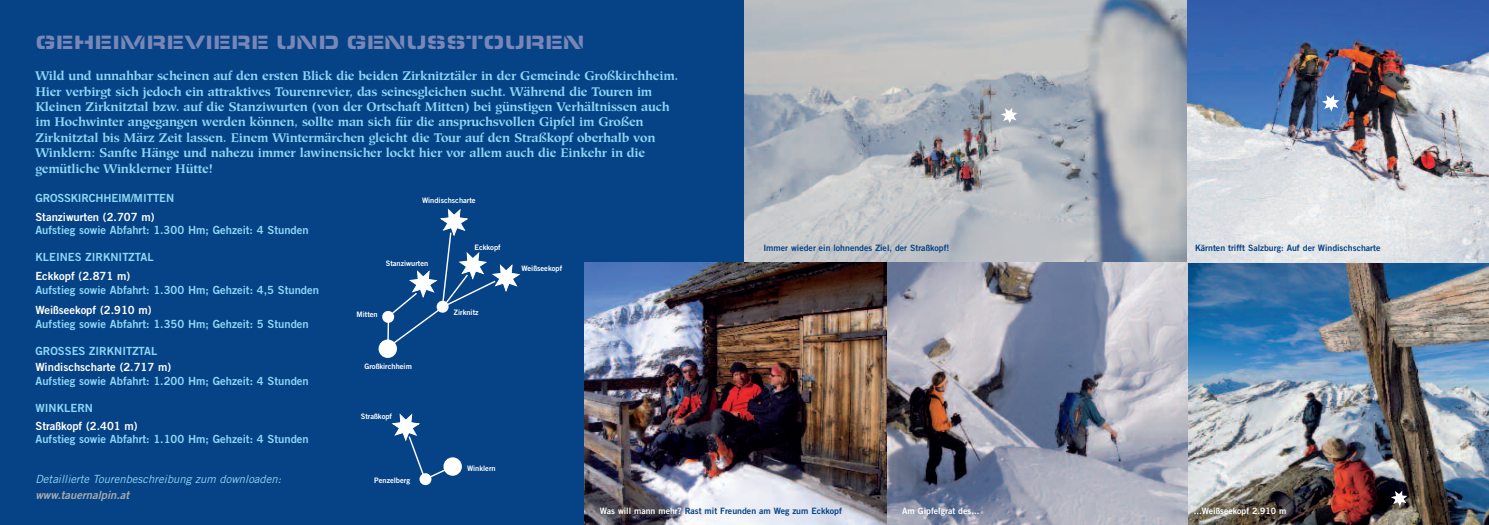
<style>
.page{position:relative;width:1489px;height:525px;background:#fff}
.page>*{position:absolute;margin:0;border:0;box-sizing:border-box;transform-origin:0 0}
.t1{font:20px "Eurostile Ste D Blac Exte";color:#7987b6}
.t2{font:700 12.5px/15.4px "Hiroshige";letter-spacing:-.02em;color:#8dd7f7}
.t3{font:11.25px "Trade Gothic Bold Two";color:#8dd7f7}
.t4{font:11.25px "Trade Gothic Bold Two";color:#fff}
.t5{font:italic 11.25px "Trade Gothic";color:#8dd7f7}
.t6{font:11.25px "Trade Gothic Bold Two";letter-spacing:-.02em;color:#8dd7f7}
.t7{font:italic 11.25px "Trade Gothic Bold Two";color:#a8a9ad}
.t8{font:8.75px "Trade Gothic Bold Two";color:#054286}
.t9{font:8.75px "Trade Gothic Bold Two";color:#fff}
.t10{font:7.5px "Trade Gothic Bold Two";color:#fff}
.s1{color:#fff}
</style>
<div class="page">
<div style="left:0;top:0;width:744px;height:524px;background:#054286"></div>
<img style="left:744px;top:0;width:443px;height:262px">
<img style="left:1187px;top:262px;width:301px;height:262px">
<img style="left:1187px;top:0;width:301px;height:262px">
<img style="left:886px;top:262px;width:301px;height:262px">
<img style="left:585px;top:262px;width:301px;height:262px">
<img style="left:1320px;top:94px;width:19px;height:18px">
<div style="left:383px;top:312px;width:10px;height:10px;background:#fff;border-radius:50%"></div>
<div style="left:382px;top:311px;width:12px;height:12px;border:2px solid #fff;border-radius:50%"></div>
<div style="left:380px;top:341px;width:15px;height:15px;background:#fff;border-radius:50%"></div>
<div style="left:378px;top:339px;width:19px;height:19px;border:3px solid #fff;border-radius:50%"></div>
<svg style="left:386px;top:208px;width:134px;height:141px"></svg>
<svg style="left:391px;top:413px;width:66px;height:68px"></svg>
<div style="left:445px;top:458px;width:15px;height:16px;background:#fff;border-radius:50%"></div>
<div style="left:443px;top:457px;width:19px;height:18px;border:3px solid #fff;border-radius:50%"></div>
<div style="left:420px;top:474px;width:10px;height:10px;background:#fff;border-radius:50%"></div>
<div style="left:419px;top:473px;width:12px;height:12px;border:2px solid #fff;border-radius:50%"></div>
<img style="left:999px;top:106px;width:19px;height:19px">
<img style="left:1388px;top:489px;width:19px;height:18px">
<h1 class="t1" style="left:35px;top:30px;width:551px">GEHEIMREVIERE UND GENUSSTOUREN</h1>
<p class="t2" style="left:35px;top:70px;width:644px">Wild und unnahbar scheinen auf den ersten Blick die beiden Zirknitztäler in der Gemeinde Großkirchheim.<br>Hier verbirgt sich jedoch ein attraktives Tourenrevier, das seinesgleichen sucht. Während die Touren im Kleinen Zirknitztal bzw. auf die Stanziwurten (von der Ortschaft Mitten) bei günstigen Verhältnissen auch im Hochwinter angegangen werden können, sollte man sich für die anspruchsvollen Gipfel im Großen Zirknitztal bis März Zeit lassen. Einem Wintermärchen gleicht die Tour auf den Straßkopf oberhalb von Winklern: Sanfte Hänge und nahezu immer lawinensicher lockt hier vor allem auch die Einkehr in die gemütliche Winklerner Hütte!</p>
<p class="t6" style="left:35px;top:193px;width:140px">GROSSKIRCHHEIM/MITTEN</p>
<p class="t4" style="left:35px;top:212px;width:121px">Stanziwurten (2.707 m)</p>
<p class="t3" style="left:35px;top:226px;width:275px">Aufstieg sowie Abfahrt: 1.300 Hm; Gehzeit: 4 Stunden</p>
<p class="t3" style="left:35px;top:253px;width:120px">KLEINES ZIRKNITZTAL</p>
<p class="t4" style="left:35px;top:272px;width:96px">Eckkopf (2.871 m)</p>
<p class="t3" style="left:35px;top:285px;width:285px">Aufstieg sowie Abfahrt: 1.300 Hm; Gehzeit: 4,5 Stunden</p>
<p class="t4" style="left:35px;top:306px;width:118px">Weißseekopf (2.910 m)</p>
<p class="t3" style="left:35px;top:319px;width:275px">Aufstieg sowie Abfahrt: 1.350 Hm; Gehzeit: 5 Stunden</p>
<p class="t3" style="left:35px;top:346px;width:123px">GROSSES ZIRKNITZTAL</p>
<p class="t4" style="left:35px;top:363px;width:137px">Windischscharte (2.717 m)</p>
<p class="t3" style="left:35px;top:376px;width:275px">Aufstieg sowie Abfahrt: 1.200 Hm; Gehzeit: 4 Stunden</p>
<p class="t3" style="left:35px;top:403px;width:59px">WINKLERN</p>
<p class="t4" style="left:35px;top:421px;width:104px">Straßkopf (2.401 m)</p>
<p class="t3" style="left:35px;top:434px;width:275px">Aufstieg sowie Abfahrt: 1.100 Hm; Gehzeit: 4 Stunden</p>
<p class="t10" style="left:422px;top:197px;width:55px">Windischscharte</p>
<p class="t10" style="left:474px;top:244px;width:28px">Eckkopf</p>
<p class="t10" style="left:386px;top:260px;width:44px">Stanziwurten</p>
<p class="t10" style="left:521px;top:266px;width:42px">Weißseekopf</p>
<p class="t10" style="left:454px;top:309px;width:26px">Zirknitz</p>
<p class="t10" style="left:356px;top:311px;width:23px">Mitten</p>
<p class="t10" style="left:364px;top:363px;width:49px">Großkirchheim</p>
<p class="t10" style="left:361px;top:413px;width:33px">Straßkopf</p>
<p class="t5" style="left:35px;top:475px;width:247px">Detaillierte Tourenbeschreibung zum downloaden:</p>
<p class="t7" style="left:35px;top:490px;width:95px">www.tauernalpin.at</p>
<p class="t10" style="left:374px;top:477px;width:37px">Penzelberg</p>
<p class="t10" style="left:467px;top:465px;width:30px">Winklern</p>
<p class="t8" style="left:763px;top:245px;width:188px">Immer wieder ein lohnendes Ziel, der Straßkopf!</p>
<p class="t8" style="left:1194px;top:245px;width:187px">Kärnten trifft Salzburg: Auf der Windischscharte</p>
<p class="t8" style="left:600px;top:508px;width:244px"><span class="s1">Was will mann mehr?</span> Rast mit Freunden am Weg zum Eckkopf</p>
<p class="t9" style="left:902px;top:508px;width:79px">Am Gipfelgrat des...</p>
<p class="t9" style="left:1193px;top:508px;width:94px">...Weißseekopf 2.910 m</p>
</div>
